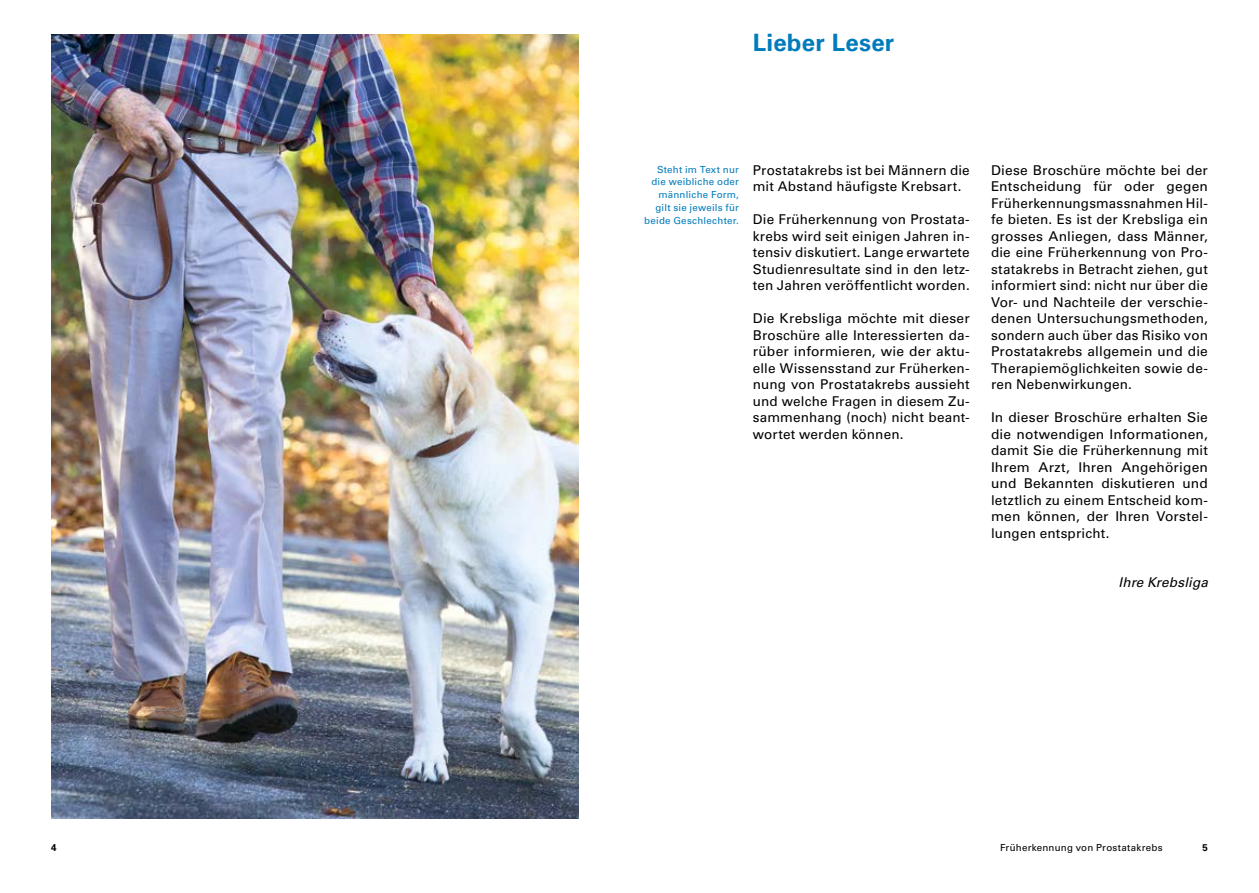
<style>
.page{position:relative;width:1259px;height:893px;background:#fff}
.page>*{position:absolute;margin:0;border:0;box-sizing:border-box;transform-origin:0 0}
.t1{font:700 24px "Univers LT";letter-spacing:.01em;color:#007bbb}
.t2{font:13.5px/16.5px "Univers LT Std";letter-spacing:.015em;color:#000;text-align:justify}
.t3{font:italic 13.5px "Univers LT Std";letter-spacing:.005em;color:#000}
.t4{font:9.75px/12.8px "Univers LT Std";letter-spacing:.025em;color:#007bbb;text-align:right}
.t5{font:9.75px "Univers LT Std";letter-spacing:.025em;color:#000}
.t6{font:700 9.75px "Univers LT Std";color:#000}
.t7{font:700 9.75px "Univers LT";color:#000}
</style>
<div class="page">
<img style="left:51px;top:34px;width:527px;height:784px">
<p class="t7" style="left:51px;top:842px;width:7px">4</p>
<h1 class="t1" style="left:753px;top:29px;width:143px">Lieber Leser</h1>
<p class="t4" style="left:644px;top:163px;width:96px">Steht im Text nur die weibliche oder männliche Form, gilt sie jeweils für beide Geschlechter.</p>
<p class="t2" style="left:753px;top:162px;width:218px">Prostatakrebs ist bei Männern die mit Abstand häufigste Krebsart.</p>
<p class="t2" style="left:753px;top:211px;width:218px">Die Früherkennung von Prostata&shy;krebs wird seit einigen Jahren in&shy;tensiv diskutiert. Lange erwartete Studienresultate sind in den letz&shy;ten Jahren veröffentlicht worden.</p>
<p class="t2" style="left:753px;top:310px;width:218px">Die Krebsliga möchte mit dieser Broschüre alle Interessierten da&shy;rüber informieren, wie der aktu&shy;elle Wissensstand zur Früherken&shy;nung von Prostatakrebs aussieht und welche Fragen in diesem Zu&shy;sammenhang (noch) nicht beant&shy;wortet werden können.</p>
<p class="t2" style="left:991px;top:162px;width:218px">Diese Broschüre möchte bei der Entscheidung für oder gegen Früherkennungsmassnahmen Hil&shy;fe bieten. Es ist der Krebsliga ein grosses Anliegen, dass Männer, die eine Früherkennung von Pro&shy;statakrebs in Betracht ziehen, gut informiert sind: nicht nur über die Vor- und Nachteile der verschie&shy;denen Untersuchungsmethoden, sondern auch über das Risiko von Prostatakrebs allgemein und die Therapiemöglichkeiten sowie de&shy;ren Nebenwirkungen.</p>
<p class="t2" style="left:991px;top:409px;width:218px">In dieser Broschüre erhalten Sie die notwendigen Informationen, damit Sie die Früherkennung mit Ihrem Arzt, Ihren Angehörigen und Bekannten diskutieren und letztlich zu einem Entscheid kom&shy;men können, der Ihren Vorstel&shy;lungen entspricht.</p>
<p class="t3" style="left:1118px;top:574px;width:91px">Ihre Krebsliga</p>
<p class="t5" style="left:1000px;top:842px;width:164px">Früherkennung von Prostatakrebs</p>
<p class="t6" style="left:1202px;top:842px;width:7px">5</p>
</div>
